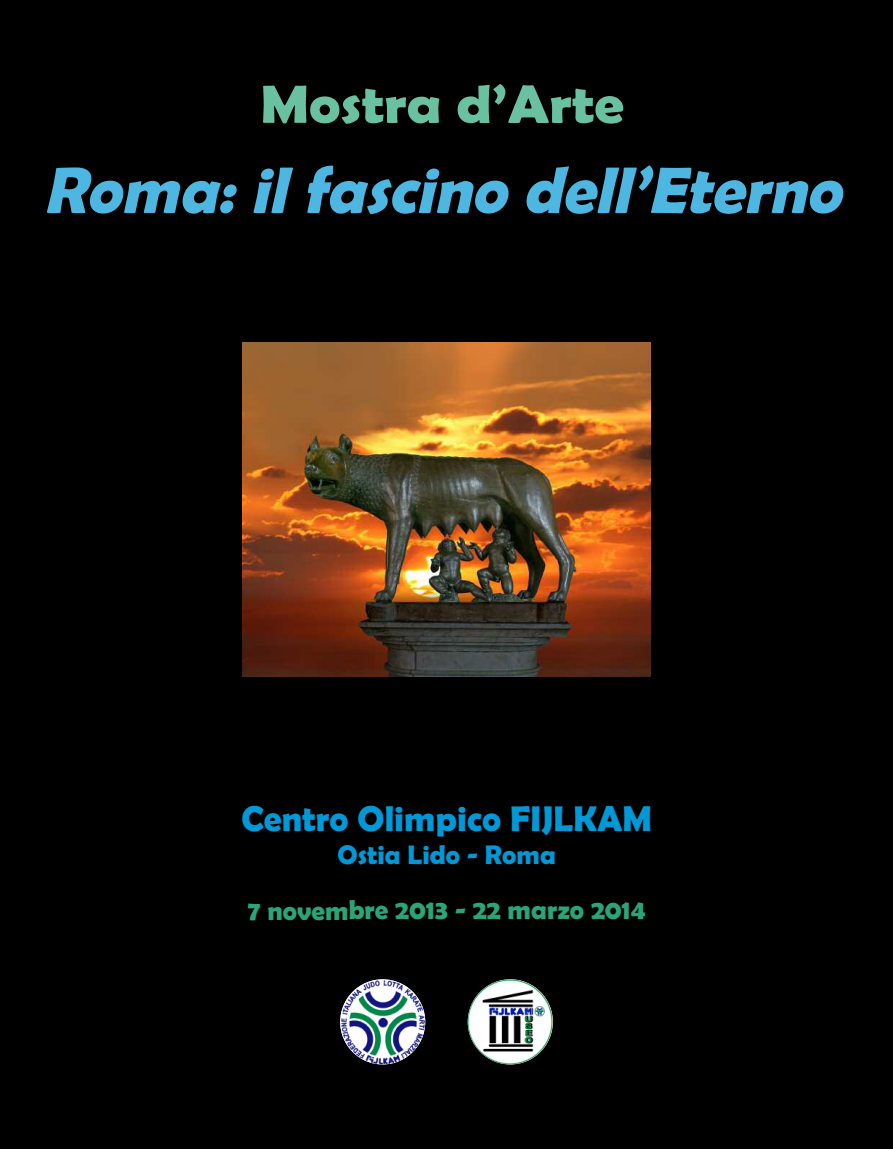
<style>
.page{position:relative;width:893px;height:1149px;background:#fff}
.page>*{position:absolute;margin:0;border:0;box-sizing:border-box;transform-origin:0 0}
.t1{font:italic 700 66px "Berlin Sans FB Demi";color:#4db7e2}
.t2{font:700 54px "Berlin Sans FB Demi";color:#6ac1a1;scale:1.1 1}
.t3{font:700 36px "Berlin Sans FB Demi";color:#0098d6}
.t4{font:700 27px "Berlin Sans FB Demi";color:#2aa579}
.t5{font:700 27px "Berlin Sans FB Demi";color:#0098d6}
</style>
<div class="page">
<div style="left:0;top:0;width:893px;height:1148px;background:#000"></div>
<img style="left:340px;top:979px;width:85px;height:84px;border-radius:50%">
<img style="left:468px;top:979px;width:85px;height:85px;border-radius:50%">
<img style="left:242px;top:342px;width:409px;height:334px">
<p class="t2" style="left:260px;top:73px;width:332px">Mostra d’Arte</p>
<p class="t1" style="left:44px;top:151px;width:814px">Roma: il fascino dell’Eterno</p>
<p class="t3" style="left:241px;top:797px;width:412px">Centro Olimpico FIJLKAM</p>
<p class="t5" style="left:337px;top:838px;width:220px">Ostia Lido - Roma</p>
<p class="t4" style="left:248px;top:893px;width:399px">7 novembre 2013 - 22 marzo 2014</p>
</div>
